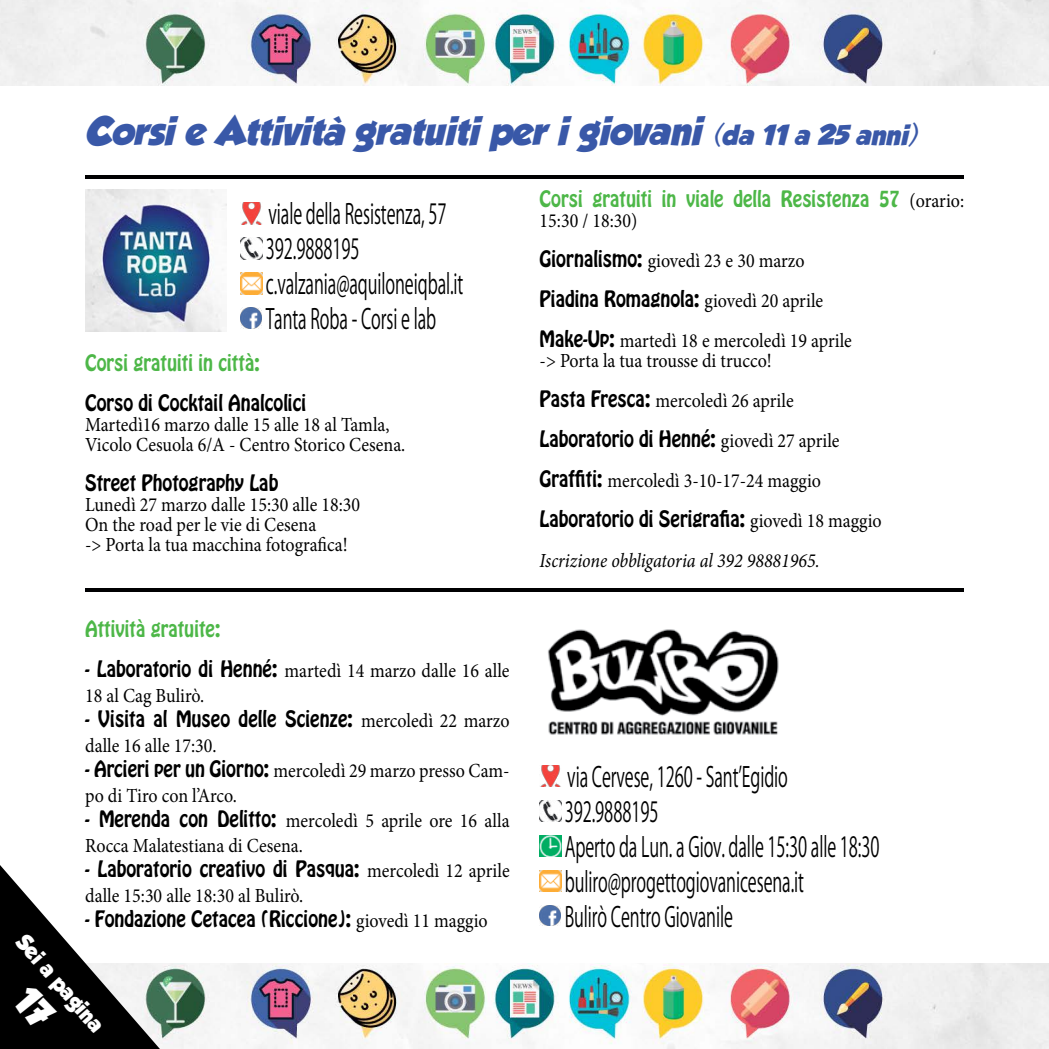
<style>
.page{position:relative;width:1049px;height:1049px;background:#fff}
.page>*{position:absolute;margin:0;border:0;box-sizing:border-box;transform-origin:0 0}
.t1{font:italic 35px "GROBOLD";color:#3958a8}
.t2{font:27.5px/35px "Koz Go Pr 6 N";letter-spacing:-.005em;color:#000;scale:.6 1}
.t3{font:20px/20px "Minion Pro";color:#000;scale:.9 1}
.t4{font:20px "Hobo Std";color:#000;scale:.9 1}
.t5{font:20px "Hobo Std";color:#4db748;scale:.9 1}
.t6{font:italic 20px "Minion Pro";color:#000;scale:.9 1}
.t7{font:20px "GROBOLD";color:#fff}
.s1{font-size:25px}
.s2{font-family:"Hobo Std"}
.s3{font-family:"Minion Pro"}
.s4{font-family:"Minion Pro";color:#000}
</style>
<div class="page">
<img style="left:0;top:0;width:1049px;height:85px">
<img style="left:160px;top:964px;width:889px;height:85px">
<img style="left:548px;top:629px;width:231px;height:106px">
<img style="left:541px;top:765px;width:19px;height:21px">
<img style="left:540px;top:800px;width:21px;height:21px">
<img style="left:540px;top:835px;width:21px;height:21px">
<img style="left:540px;top:870px;width:21px;height:21px">
<img style="left:540px;top:905px;width:20px;height:20px">
<img style="left:85px;top:190px;width:142px;height:141px">
<img style="left:241px;top:203px;width:21px;height:21px">
<img style="left:241px;top:238px;width:21px;height:21px">
<img style="left:241px;top:273px;width:21px;height:21px">
<img style="left:241px;top:308px;width:20px;height:20px">
<hr style="left:85px;top:588px;width:879px;height:4px;background:#000001">
<hr style="left:85px;top:175px;width:879px;height:4px;background:#000001">
<svg style="left:0;top:865px;width:160px;height:184px"></svg>
<h1 class="t1" style="left:85px;top:110px;width:840px">Corsie Attività gratuitiperig iovani <span class="s1">(da 11 a 25 anni)</span></h1>
<h2 class="t2" style="left:266px;top:197px;width:331px">viale della Resistenza, 57<br>392.9888195 c.valzania@aquiloneiqbal.it<br>Tanta Roba - Corsi e lab</h2>
<p class="t5" style="left:85px;top:349px;width:195px">Corsi gratuiti in città:</p>
<p class="t4" style="left:85px;top:389px;width:247px">Corso di Cocktail Analcolici</p>
<p class="t3" style="left:85px;top:415px;width:357px">Martedì16 marzo dalle 15 alle 18 al Tamla,<br>Vicolo Cesuola 6/A - Centro Storico Cesena.</p>
<p class="t4" style="left:85px;top:469px;width:216px">Street Photography Lab</p>
<p class="t3" style="left:85px;top:495px;width:307px">Lunedì 27 marzo dalle 15:30 alle 18:30<br>On the road per le vie di Cesena<br>-&gt; Porta la tua macchina fotografica!</p>
<p class="t5" style="left:85px;top:615px;width:152px">Attività gratuite:</p>
<p class="t3" style="left:85px;top:658px;width:473px;line-height:25px"><span class="s2">- Laboratorio di Henné:</span> martedì 14 marzo dalle 16 alle<br>18 al Cag Bulirò.</p>
<p class="t4" style="left:85px;top:705px;width:473px">- Visita al Museo delle Scienze: <span class="s3">mercoledì 22 marzo</span></p>
<p class="t3" style="left:85px;top:736px;width:148px">dalle 16 alle 17:30.</p>
<p class="t3" style="left:85px;top:758px;width:473px;line-height:25px"><span class="s2">- Arcieri per un Giorno:</span> mercoledì 29 marzo presso Cam&shy;po di Tiro con l’Arco.</p>
<p class="t3" style="left:85px;top:808px;width:473px;line-height:25px"><span class="s2">- Merenda con Delitto:</span> mercoledì 5 aprile ore 16 alla<br>Rocca Malatestiana di Cesena.</p>
<p class="t4" style="left:85px;top:855px;width:473px">- Laboratorio creativo di Pasqua: <span class="s3">mercoledì 12 aprile</span></p>
<p class="t3" style="left:85px;top:886px;width:244px">dalle 15:30 alle 18:30 al Bulirò.</p>
<p class="t4" style="left:85px;top:905px;width:449px">- Fondazione Cetacea (Riccione): <span class="s3">giovedì 11 maggio</span></p>
<p class="t7" style="left:30px;top:930px;width:122px;rotate:49deg">Sei a pagina</p>
<p class="t5" style="left:540px;top:185px;width:473px">Corsi gratuiti in viale della Resistenza 57 <span class="s4">(orario:</span></p>
<p class="t3" style="left:540px;top:200px;width:296px;line-height:40px">15:30 / 18:30)<br><span class="s2">Giornalismo:</span> giovedì 23 e 30 marzo</p>
<p class="t4" style="left:540px;top:285px;width:317px">Piadina Romagnola: <span class="s3">giovedì 20 aprile</span></p>
<p class="t3" style="left:540px;top:330px;width:348px"><span class="s2">Make-Up:</span> martedì 18 e mercoledì 19 aprile -&gt; Porta la tua trousse di trucco!</p>
<p class="t3" style="left:540px;top:390px;width:284px"><span class="s2">Pasta Fresca:</span> mercoledì 26 aprile</p>
<p class="t4" style="left:540px;top:425px;width:335px">Laboratorio di Henné: <span class="s3">giovedì 27 aprile</span></p>
<p class="t3" style="left:540px;top:470px;width:314px"><span class="s2">Graffiti:</span> mercoledì 3-10-17-24 maggio</p>
<p class="t4" style="left:540px;top:505px;width:382px">Laboratorio di Serigrafia: <span class="s3">giovedì 18 maggio</span></p>
<p class="t6" style="left:540px;top:547px;width:313px">Iscrizione obbligatoria al 392 98881965.</p>
<h2 class="t2" style="left:565px;top:759px;width:526px">via Cervese, 1260 - Sant’Egidio<br>392.9888195<br>Aperto da Lun. a Giov. dalle 15:30 alle 18:30 buliro@progettogiovanicesena.it<br>Bulirò Centro Giovanile</h2>
</div>
